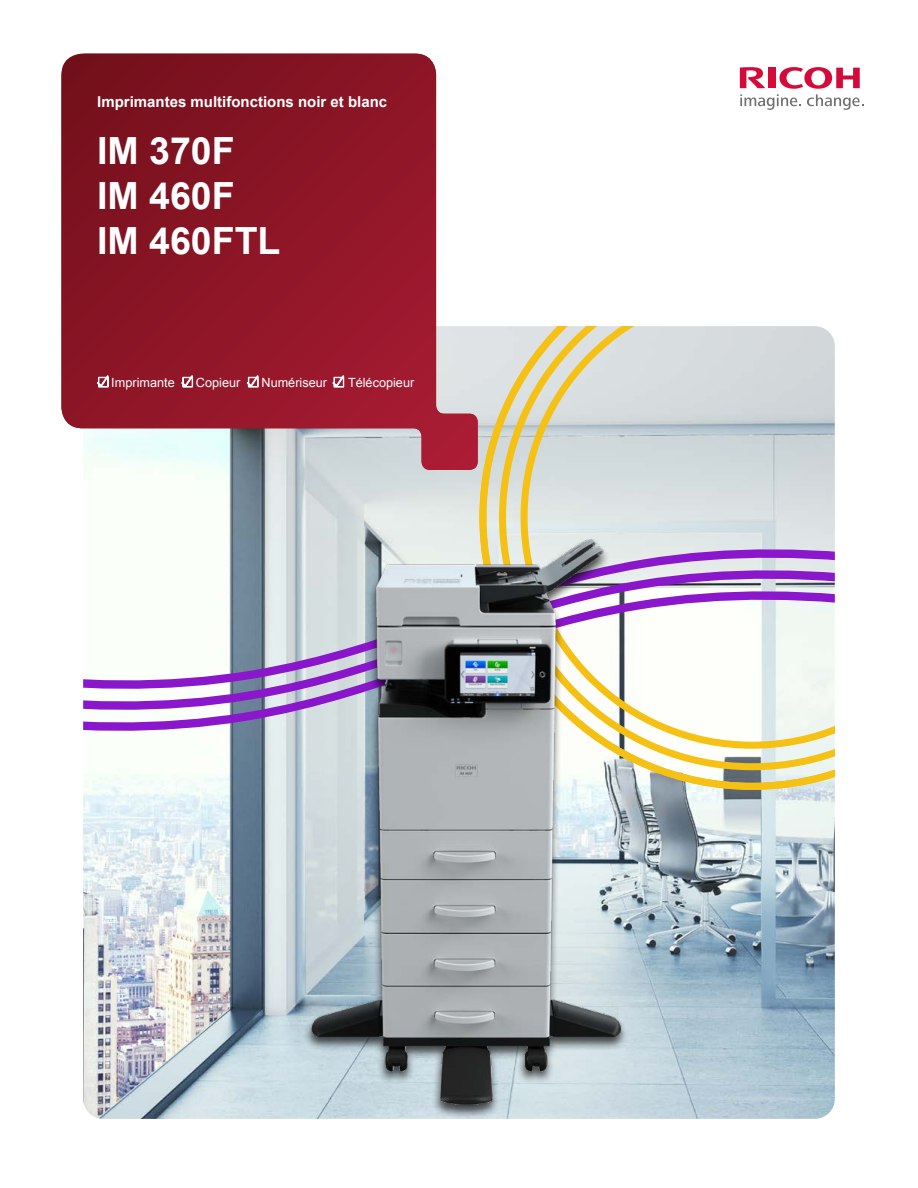
<style>
.page{position:relative;width:918px;height:1188px;background:#fff}
.page>*{position:absolute;margin:0;border:0;box-sizing:border-box;transform-origin:0 0}
.t1{font:700 37.5px/45px "Arial";color:#fff}
.t2{font:700 15px "Arial";color:#fff}
.t3{font:12.75px "Arial";color:#fff}
</style>
<div class="page">
<img style="left:83px;top:326px;width:752px;height:793px">
<svg style="left:479px;top:326px;width:20px;height:184px;background:#dedabe"></svg>
<svg style="left:499px;top:326px;width:22px;height:184px;background:#e0d7ae"></svg>
<svg style="left:521px;top:326px;width:314px;height:184px;background:#d3d7d2"></svg>
<svg style="left:83px;top:510px;width:752px;height:292px"></svg>
<img style="left:295px;top:529px;width:346px;height:584px">
<svg style="left:61px;top:54px;width:417px;height:416px;background:#9b3a48"></svg>
<svg style="left:97px;top:376px;width:11px;height:11px"></svg>
<svg style="left:182px;top:376px;width:11px;height:11px"></svg>
<svg style="left:247px;top:376px;width:11px;height:11px"></svg>
<svg style="left:333px;top:376px;width:11px;height:11px"></svg>
<svg style="left:740px;top:67px;width:123px;height:43px"></svg>
<p class="t2" style="left:97px;top:92px;width:292px">Imprimantes multifonctions noir et blanc</p>
<h1 class="t1" style="left:97px;top:130px;width:185px">IM 370F<br>IM 460F<br>IM 460FTL</h1>
<p class="t3" style="left:111px;top:374px;width:65px">Imprimante</p>
<p class="t3" style="left:196px;top:374px;width:46px">Copieur</p>
<p class="t3" style="left:262px;top:374px;width:67px">Numériseur</p>
<p class="t3" style="left:348px;top:374px;width:68px">Télécopieur</p>
</div>
